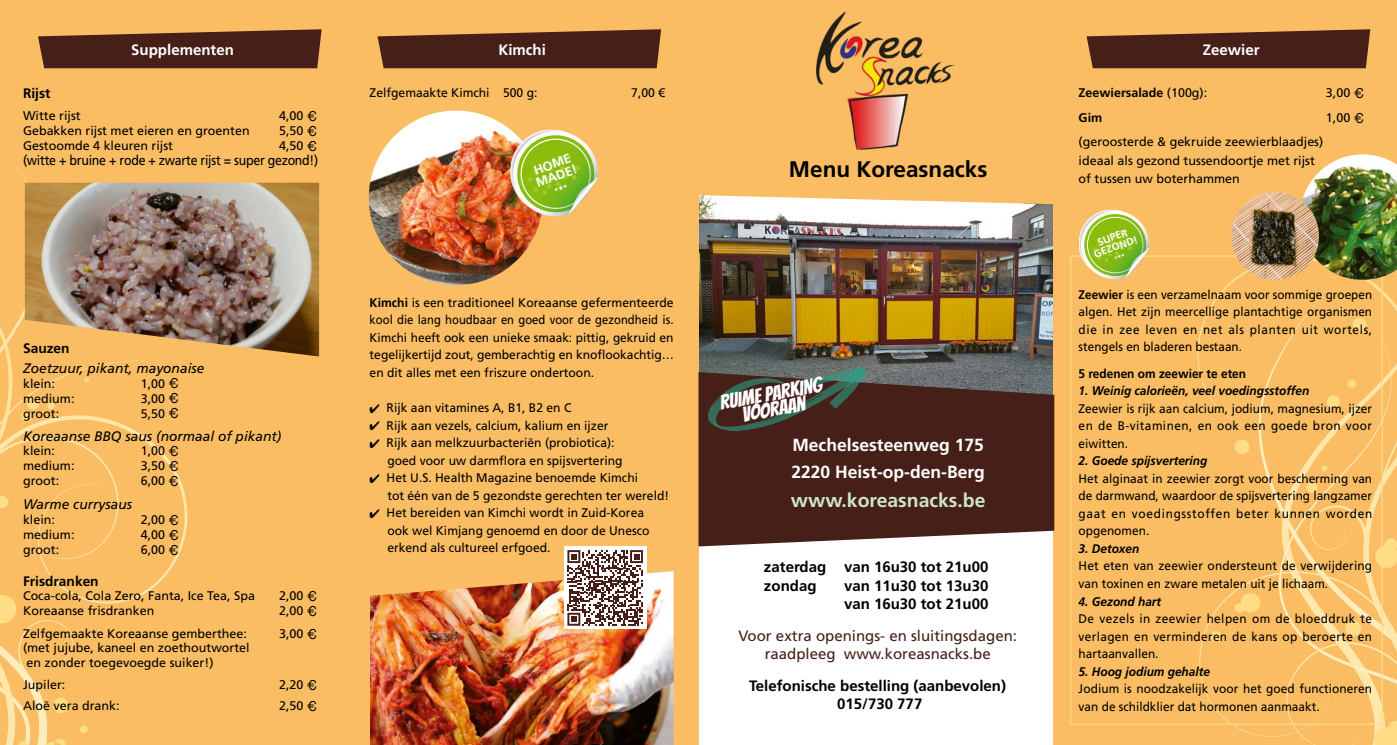
<style>
.page{position:relative;width:1397px;height:745px;background:#fff}
.page>*{position:absolute;margin:0;border:0;box-sizing:border-box;transform-origin:0 0}
.t1{font:700 22.5px "Frutiger LT Std";color:#000}
.t2{font:20.38px/15.6px "Bangers";color:#fff;text-align:center}
.t3{font:700 19.38px "Frutiger LT Std";color:#cde4ce}
.t4{font:700 17.5px/27.5px "Frutiger LT Std";color:#fff}
.t5{font:700 15px/18.8px "Frutiger LT Std";color:#000}
.t6{font:15px/18.8px "Frutiger LT Std";color:#461f18;text-align:center}
.t7{font:700 15px "Frutiger LT Std";color:#fff}
.t8{font:italic 13.75px "Frutiger LT Std";color:#000}
.t9{font:13.75px "Frutiger LT Std";letter-spacing:-.02em;color:#000;scale:.9 1}
.t10{font:700 13.75px "Frutiger LT Std";color:#000}
.t11{font:700 12.88px/12.2px "Frutiger";color:#fff}
.t12{font:12.5px/17.5px "Frutiger LT Std";color:#000}
.t13{font:12.5px/17.5px "Frutiger LT Std";color:#000;text-align:justify;scale:.95 1}
.t14{font:12.5px/17.5px "Frutiger LT Std";color:#000;text-align:justify;scale:.94 1}
.t15{font:italic 700 12.5px "Frutiger LT Std";color:#000;scale:.95 1}
.t16{font:700 12.5px "Frutiger LT Std";color:#000}
.t17{font:700 12.5px "Frutiger LT Std";color:#000;scale:.95 1}
.t18{font:700 10.38px/9.9px "Frutiger";color:#fff;text-align:center}
.s1{font-family:"Helvetica";font-size:13.75px}
.s2{font-weight:700}
.s3{font-weight:400}
</style>
<div class="page">
<img style="left:698px;top:204px;width:355px;height:168px">
<div style="left:698px;top:0;width:355px;height:204px;background:#fabd64"></div>
<div style="left:0;top:0;width:345px;height:744px;background:#fabd64"></div>
<div style="left:344px;top:0;width:354px;height:744px;background:#fabd64"></div>
<div style="left:1053px;top:0;width:343px;height:744px;background:#fabd64"></div>
<svg style="left:1197px;top:270px;width:199px;height:87px"></svg>
<div style="left:1352px;top:317px;width:14px;height:14px;background:#ffdd86;border-radius:50%"></div>
<svg style="left:1196px;top:357px;width:200px;height:387px"></svg>
<svg style="left:171px;top:463px;width:17px;height:105px"></svg>
<svg style="left:0;top:162px;width:171px;height:582px"></svg>
<svg style="left:38px;top:29px;width:283px;height:39px;background:#5a3020"></svg>
<svg style="left:1086px;top:29px;width:283px;height:39px;background:#5a3020"></svg>
<svg style="left:377px;top:29px;width:284px;height:39px;background:#5a3120"></svg>
<svg style="left:698px;top:372px;width:356px;height:174px;background:#512f29"></svg>
<img style="left:816px;top:12px;width:137px;height:138px">
<svg style="left:706px;top:367px;width:160px;height:64px;background:#463c33"></svg>
<img style="left:369px;top:110px;width:174px;height:175px;border-radius:87px">
<img style="left:509px;top:129px;width:89px;height:87px">
<img style="left:1299px;top:154px;width:97px;height:126px">
<img style="left:1230px;top:192px;width:88px;height:88px;border-radius:44px">
<svg style="left:1077px;top:209px;width:72px;height:70px"></svg>
<img style="left:370px;top:570px;width:303px;height:174px">
<div style="left:563px;top:546px;width:83px;height:83px;background:#fff"></div>
<svg style="left:567px;top:550px;width:76px;height:75px"></svg>
<img style="left:25px;top:182px;width:294px;height:174px">
<p class="t7" style="left:131px;top:41px;width:104px">Supplementen</p>
<p class="t7" style="left:498px;top:41px;width:49px">Kimchi</p>
<p class="t7" style="left:1202px;top:41px;width:58px">Zeewier</p>
<p class="t10" style="left:23px;top:85px;width:29px">Rijst</p>
<p class="t12" style="left:23px;top:107px;width:59px">Witte rijst</p>
<p class="t12" style="left:279px;top:107px;width:40px">4,00 <span class="s1">€</span></p>
<p class="t12" style="left:23px;top:122px;width:228px">Gebakken rijst met eieren en groenten</p>
<p class="t12" style="left:279px;top:122px;width:40px">5,50 <span class="s1">€</span></p>
<p class="t12" style="left:23px;top:137px;width:152px">Gestoomde 4 kleuren rijst</p>
<p class="t12" style="left:279px;top:137px;width:40px">4,50 <span class="s1">€</span></p>
<p class="t9" style="left:23px;top:152px;width:329px">(witte + bruine + rode + zwarte rijst = super gezond!)</p>
<p class="t10" style="left:23px;top:340px;width:48px">Sauzen</p>
<p class="t8" style="left:23px;top:360px;width:183px">Zoetzuur, pikant, mayonaise</p>
<p class="t12" style="left:23px;top:374px;width:33px">klein:</p>
<p class="t12" style="left:141px;top:374px;width:40px">1,00 <span class="s1">€</span></p>
<p class="t12" style="left:23px;top:389px;width:53px">medium:</p>
<p class="t12" style="left:141px;top:389px;width:40px">3,00 <span class="s1">€</span></p>
<p class="t12" style="left:23px;top:404px;width:38px">groot:</p>
<p class="t12" style="left:141px;top:404px;width:40px">5,50 <span class="s1">€</span></p>
<p class="t8" style="left:23px;top:427px;width:260px">Koreaanse BBQ saus (normaal of pikant)</p>
<p class="t12" style="left:23px;top:442px;width:33px">klein:</p>
<p class="t12" style="left:141px;top:442px;width:40px">1,00 <span class="s1">€</span></p>
<p class="t12" style="left:23px;top:457px;width:53px">medium:</p>
<p class="t12" style="left:141px;top:457px;width:40px">3,50 <span class="s1">€</span></p>
<p class="t12" style="left:23px;top:472px;width:38px">groot:</p>
<p class="t12" style="left:141px;top:472px;width:40px">6,00 <span class="s1">€</span></p>
<p class="t8" style="left:23px;top:496px;width:111px">Warme currysaus</p>
<p class="t12" style="left:23px;top:510px;width:33px">klein:</p>
<p class="t12" style="left:141px;top:510px;width:40px">2,00 <span class="s1">€</span></p>
<p class="t12" style="left:23px;top:525px;width:53px">medium:</p>
<p class="t12" style="left:141px;top:525px;width:40px">4,00 <span class="s1">€</span></p>
<p class="t12" style="left:23px;top:540px;width:38px">groot:</p>
<p class="t12" style="left:141px;top:540px;width:40px">6,00 <span class="s1">€</span></p>
<p class="t10" style="left:23px;top:572px;width:77px">Frisdranken</p>
<p class="t12" style="left:23px;top:587px;width:233px">Coca-cola, Cola Zero, Fanta, Ice Tea, Spa</p>
<p class="t12" style="left:279px;top:587px;width:40px">2,00 <span class="s1">€</span></p>
<p class="t12" style="left:23px;top:602px;width:133px">Koreaanse frisdranken</p>
<p class="t12" style="left:279px;top:602px;width:40px">2,00 <span class="s1">€</span></p>
<p class="t12" style="left:23px;top:624px;width:225px">Zelfgemaakte Koreaanse gemberthee:</p>
<p class="t12" style="left:279px;top:624px;width:40px">3,00 <span class="s1">€</span></p>
<p class="t12" style="left:23px;top:640px;width:228px;line-height:15px">(met jujube, kaneel en zoethoutwortel en zonder toegevoegde suiker!)</p>
<p class="t12" style="left:23px;top:675px;width:44px">Jupiler:</p>
<p class="t12" style="left:279px;top:675px;width:40px">2,20 <span class="s1">€</span></p>
<p class="t12" style="left:23px;top:697px;width:98px">Aloë vera drank:</p>
<p class="t12" style="left:279px;top:697px;width:40px">2,50 <span class="s1">€</span></p>
<p class="t12" style="left:369px;top:83px;width:169px">Zelfgemaakte Kimchi 500 g:</p>
<p class="t12" style="left:631px;top:83px;width:35px">7,00 €</p>
<p class="t11" style="left:530px;top:165px;width:44px;rotate:-20deg">HOME<br>MADE!</p>
<p class="t12" style="left:369px;top:293px;width:306px;text-align:justify"><span class="s2">Kimchi</span> is een traditioneel Koreaanse gefermenteerde kool die lang houdbaar en goed voor de gezondheid is.<br>Kimchi heeft ook een unieke smaak: pittig, gekruid en tegelijkertijd zout, gemberachtig en knoflookachtig… en dit alles met een friszure ondertoon.</p>
<p class="t12" style="left:369px;top:398px;width:203px">✔ Rijk aan vitamines A, B1, B2 en C</p>
<p class="t12" style="left:369px;top:416px;width:240px">✔ Rijk aan vezels, calcium, kalium en ijzer</p>
<p class="t12" style="left:387px;top:433px;width:237px;text-indent:-18px">✔ Rijk aan melkzuurbacteriën (probiotica): goed voor uw darmflora en spijsvertering</p>
<p class="t12" style="left:387px;top:468px;width:283px;text-indent:-18px">✔ Het U.S. Health Magazine benoemde Kimchi<br>tot één van de 5 gezondste gerechten ter wereld!</p>
<p class="t12" style="left:387px;top:503px;width:264px;text-indent:-18px">✔ Het bereiden van Kimchi wordt in Zuid-Korea ook wel Kimjang genoemd en door de Unesco erkend als cultureel erfgoed.</p>
<h1 class="t1" style="left:788px;top:155px;width:200px">Menu Koreasnacks</h1>
<h2 class="t2" style="left:718px;top:393px;width:105px;rotate:-10deg">Ruime parking vooraan</h2>
<h3 class="t4" style="left:791px;top:430px;width:195px">Mechelsesteenweg 175<br>2220 Heist-op-den-Berg</h3>
<h3 class="t3" style="left:790px;top:489px;width:196px">www.koreasnacks.be</h3>
<p class="t5" style="left:763px;top:557px;width:226px">zaterdag van 16u30 tot 21u00 zondag</p>
<p class="t5" style="left:843px;top:575px;width:146px">van 11u30 tot 13u30 van 16u30 tot 21u00</p>
<p class="t6" style="left:738px;top:625px;width:280px">Voor extra openings- en sluitingsdagen: raadpleeg www.koreasnacks.be</p>
<p class="t5" style="left:749px;top:675px;width:258px;text-align:center">Telefonische bestelling (aanbevolen)<br>015/730 777</p>
<p class="t16" style="left:1078px;top:85px;width:130px">Zeewiersalade <span class="s3">(100g):</span></p>
<p class="t12" style="left:1325px;top:84px;width:40px">3,00 <span class="s1">€</span></p>
<p class="t16" style="left:1078px;top:110px;width:25px">Gim</p>
<p class="t12" style="left:1325px;top:109px;width:40px">1,00 <span class="s1">€</span></p>
<p class="t12" style="left:1078px;top:133px;width:246px;line-height:18.5px">(geroosterde &amp; gekruide zeewierblaadjes) ideaal als gezond tussendoortje met rijst of tussen uw boterhammen</p>
<p class="t18" style="left:1088px;top:240px;width:47px;rotate:-20deg">SUPER<br>GEZOND!</p>
<p class="t14" style="left:1078px;top:286px;width:314px"><span class="s2">Zeewier</span> is een verzamelnaam voor sommige groepen algen. Het zijn meercellige plantachtige organismen die in zee leven en net als planten uit wortels, stengels en bladeren bestaan.</p>
<p class="t17" style="left:1078px;top:366px;width:178px">5 redenen om zeewier te eten</p>
<p class="t15" style="left:1078px;top:383px;width:244px">1. Weinig calorieën, veel voedingsstoffen</p>
<p class="t13" style="left:1078px;top:399px;width:310px">Zeewier is rijk aan calcium, jodium, magnesium, ijzer en de B-vitaminen, en ook een goede bron voor eiwitten.</p>
<p class="t15" style="left:1078px;top:453px;width:137px">2. Goede spijsvertering</p>
<p class="t13" style="left:1078px;top:469px;width:310px">Het alginaat in zeewier zorgt voor bescherming van de darmwand, waardoor de spijsvertering langzamer gaat en voedingsstoffen beter kunnen worden opgenomen.</p>
<p class="t15" style="left:1078px;top:541px;width:65px">3. Detoxen</p>
<p class="t13" style="left:1078px;top:557px;width:310px">Het eten van zeewier ondersteunt de verwijdering van toxinen en zware metalen uit je lichaam.</p>
<p class="t15" style="left:1078px;top:593px;width:88px">4. Gezond hart</p>
<p class="t13" style="left:1078px;top:609px;width:310px">De vezels in zeewier helpen om de bloeddruk te verlagen en verminderen de kans op beroerte en hartaanvallen.</p>
<p class="t15" style="left:1078px;top:663px;width:140px">5. Hoog jodium gehalte</p>
<p class="t13" style="left:1078px;top:679px;width:310px">Jodium is noodzakelijk voor het goed functioneren van de schildklier dat hormonen aanmaakt.</p>
</div>
